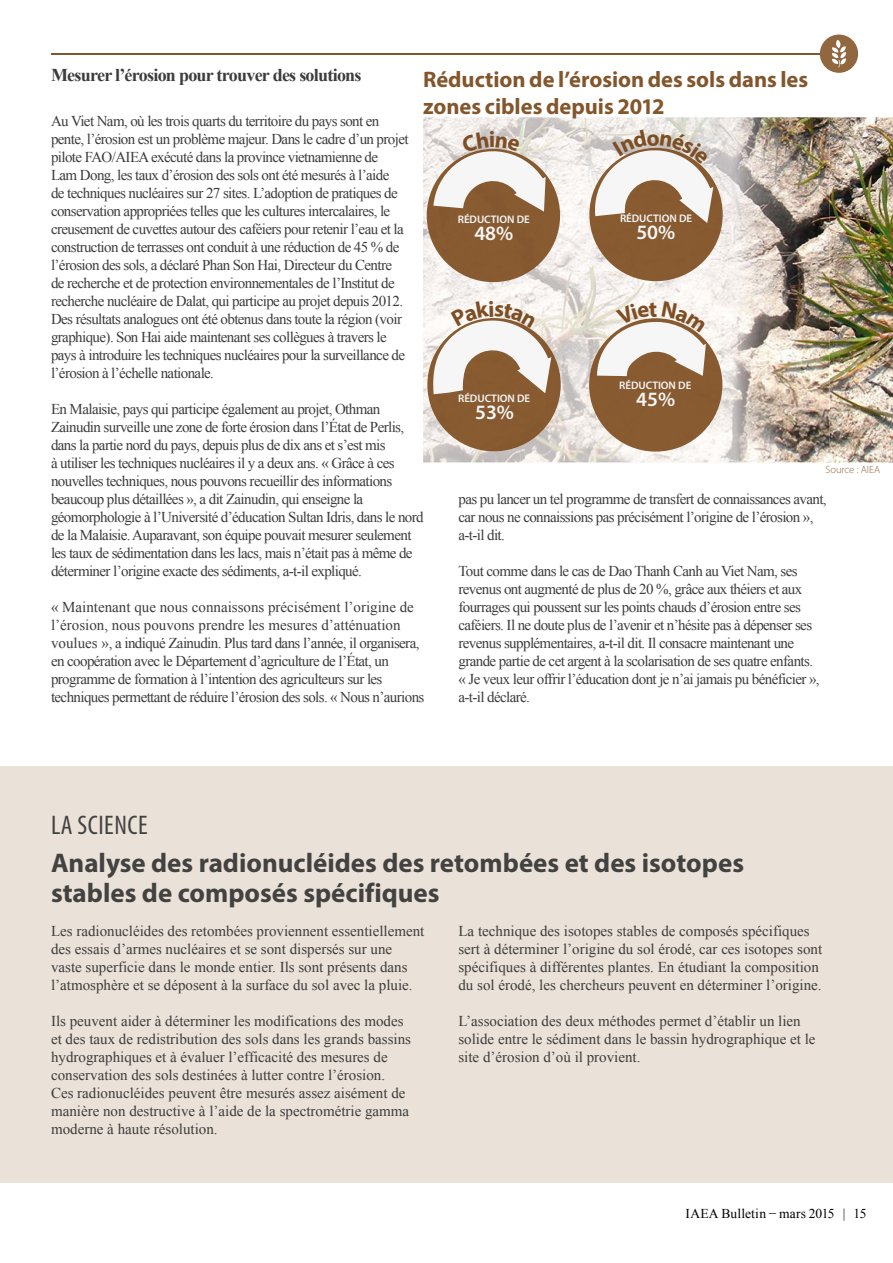
<style>
.page{position:relative;width:893px;height:1263px;background:#fff}
.page>*{position:absolute;margin:0;border:0;box-sizing:border-box;transform-origin:0 0}
.t1{font:700 27px/30px "Myriad Pro";color:#424241}
.t2{font:condensed 27px "Myriad Pro";letter-spacing:.02em;color:#424241}
.t3{font:700 22.5px/27px "Myriad Pro";letter-spacing:-.005em;color:#83562c}
.t4{font:600 20.4px "Myriad Pro";color:#f6f6f6}
.t5{font:700 18px "Times New Roman";letter-spacing:-.04em;color:#3c3c3b}
.t6{font:15px/18px "Times New Roman";letter-spacing:-.04em;color:#3c3c3b}
.t7{font:15px/18px "Times New Roman";color:#3c3c3b}
.t8{font:13.5px "Times New Roman";letter-spacing:.015em;color:#000}
.t9{font:600 10.95px "Myriad Pro";letter-spacing:-.005em;color:#f6f6f6}
.t10{font:300 10.5px "Myriad Pro";color:#8e643c}
</style>
<div class="page">
<hr style="left:51px;top:53px;width:769px;height:2px;background:#83562c">
<div style="left:820px;top:35px;width:38px;height:38px;background:#90673f;border-radius:50%"></div>
<svg style="left:832px;top:40px;width:14px;height:27px"></svg>
<img style="left:830px;top:117px;width:63px;height:345px">
<div style="left:0;top:766px;width:893px;height:416px;background:#eae1d8"></div>
<img style="left:423px;top:117px;width:407px;height:49px">
<img style="left:423px;top:166px;width:50px;height:296px">
<img style="left:525px;top:166px;width:101px;height:296px">
<img style="left:678px;top:166px;width:152px;height:296px">
<img style="left:473px;top:274px;width:52px;height:26px">
<img style="left:626px;top:274px;width:52px;height:27px">
<img style="left:473px;top:444px;width:52px;height:18px">
<img style="left:626px;top:445px;width:52px;height:17px">
<div style="left:427px;top:149px;width:133px;height:133px;background:#875a31;border-radius:67px"></div>
<div style="left:589px;top:148px;width:134px;height:133px;background:#875b31;border-radius:67px"></div>
<div style="left:427px;top:318px;width:134px;height:133px;background:#875a31;border-radius:67px"></div>
<div style="left:589px;top:318px;width:133px;height:134px;background:#885b31;border-radius:67px"></div>
<svg style="left:433px;top:131px;width:113px;height:81px"></svg>
<svg style="left:592px;top:130px;width:121px;height:93px"></svg>
<svg style="left:432px;top:300px;width:119px;height:94px"></svg>
<svg style="left:597px;top:301px;width:109px;height:75px"></svg>
<p class="t5" style="left:51px;top:62px;width:312px">Mesurer l’érosion pour trouver des solutions</p>
<p class="t6" style="left:51px;top:112px;width:359px">Au Viet Nam, où les trois quarts du territoire du pays sont en pente, l’érosion est un problème majeur. Dans le cadre d’un projet pilote FAO/AIEA exécuté dans la province vietnamienne de<br>Lam Dong, les taux d’érosion des sols ont été mesurés à l’aide<br>de techniques nucléaires sur 27 sites. L’adoption de pratiques de conservation appropriées telles que les cultures intercalaires, le creusement de cuvettes autour des caféiers pour retenir l’eau et la construction de terrasses ont conduit à une réduction de 45 % de l’érosion des sols, a déclaré Phan Son Hai, Directeur du Centre de recherche et de protection environnementales de l’Institut de recherche nucléaire de Dalat, qui participe au projet depuis 2012.<br>Des résultats analogues ont été obtenus dans toute la région (voir graphique). Son Hai aide maintenant ses collègues à travers le pays à introduire les techniques nucléaires pour la surveillance de l’érosion à l’échelle nationale.</p>
<p class="t6" style="left:51px;top:400px;width:374px">En Malaisie, pays qui participe également au projet, Othman Zainudin surveille une zone de forte érosion dans l’État de Perlis, dans la partie nord du pays, depuis plus de dix ans et s’est mis<br>à utiliser les techniques nucléaires il y a deux ans. « Grâce à ces nouvelles techniques, nous pouvons recueillir des informations beaucoup plus détaillées », a dit Zainudin, qui enseigne la géomorphologie à l’Université d’éducation Sultan Idris, dans le nord de la Malaisie. Auparavant, son équipe pouvait mesurer seulement les taux de sédimentation dans les lacs, mais n’était pas à même de déterminer l’origine exacte des sédiments, a-t-il expliqué.</p>
<p class="t6" style="left:51px;top:598px;width:375px">« Maintenant que nous connaissons précisément l’origine de l’érosion, nous pouvons prendre les mesures d’atténuation voulues », a indiqué Zainudin. Plus tard dans l’année, il organisera, en coopération avec le Département d’agriculture de l’État, un programme de formation à l’intention des agriculteurs sur les techniques permettant de réduire l’érosion des sols. « Nous n’aurions</p>
<h2 class="t3" style="left:423px;top:65px;width:387px">Réduction de l’érosion des sols dans les zones cibles depuis 2012</h2>
<p class="t9" style="left:620px;top:212px;width:74px">RÉDUCTION DE</p>
<h3 class="t4" style="left:636px;top:220px;width:40px">50%</h3>
<p class="t9" style="left:458px;top:212px;width:74px">RÉDUCTION DE</p>
<h3 class="t4" style="left:474px;top:220px;width:40px">48%</h3>
<p class="t9" style="left:619px;top:378px;width:74px">RÉDUCTION DE</p>
<h3 class="t4" style="left:636px;top:386px;width:40px">45%</h3>
<p class="t9" style="left:458px;top:392px;width:74px">RÉDUCTION DE</p>
<h3 class="t4" style="left:475px;top:399px;width:40px">53%</h3>
<p class="t10" style="left:825px;top:463px;width:56px">Source : AIEA</p>
<p class="t6" style="left:458px;top:490px;width:370px">pas pu lancer un tel programme de transfert de connaissances avant, car nous ne connaissions pas précisément l’origine de l’érosion », a-t-il dit.</p>
<p class="t6" style="left:458px;top:562px;width:363px">Tout comme dans le cas de Dao Thanh Canh au Viet Nam, ses revenus ont augmenté de plus de 20 %, grâce aux théiers et aux fourrages qui poussent sur les points chauds d’érosion entre ses caféiers. Il ne doute plus de l’avenir et n’hésite pas à dépenser ses revenus supplémentaires, a-t-il dit. Il consacre maintenant une grande partie de cet argent à la scolarisation de ses quatre enfants. « Je veux leur offrir l’éducation dont je n’ai jamais pu bénéficier », a-t-il déclaré.</p>
<h1 class="t2" style="left:51px;top:808px;width:98px">LA SCIENCE</h1>
<h1 class="t1" style="left:51px;top:847px;width:695px">Analyse des radionucléides des retombées et des isotopes stables de composés spécifiques</h1>
<p class="t7" style="left:51px;top:922px;width:375px">Les radionucléides des retombées proviennent essentiellement des essais d’armes nucléaires et se sont dispersés sur une vaste superficie dans le monde entier. Ils sont présents dans l’atmosphère et se déposent à la surface du sol avec la pluie.</p>
<p class="t7" style="left:51px;top:1012px;width:361px">Ils peuvent aider à déterminer les modifications des modes et des taux de redistribution des sols dans les grands bassins hydrographiques et à évaluer l’efficacité des mesures de conservation des sols destinées à lutter contre l’érosion.<br>Ces radionucléides peuvent être mesurés assez aisément de manière non destructive à l’aide de la spectrométrie gamma moderne à haute résolution.</p>
<p class="t7" style="left:458px;top:922px;width:365px">La technique des isotopes stables de composés spécifiques sert à déterminer l’origine du sol érodé, car ces isotopes sont spécifiques à différentes plantes. En étudiant la composition du sol érodé, les chercheurs peuvent en déterminer l’origine.</p>
<p class="t7" style="left:458px;top:1012px;width:359px">L’association des deux méthodes permet d’établir un lien solide entre le sédiment dans le bassin hydrographique et le site d’érosion d’où il provient.</p>
<p class="t8" style="left:685px;top:1205px;width:183px">IAEA Bulletin − mars 2015 | 15</p>
</div>
